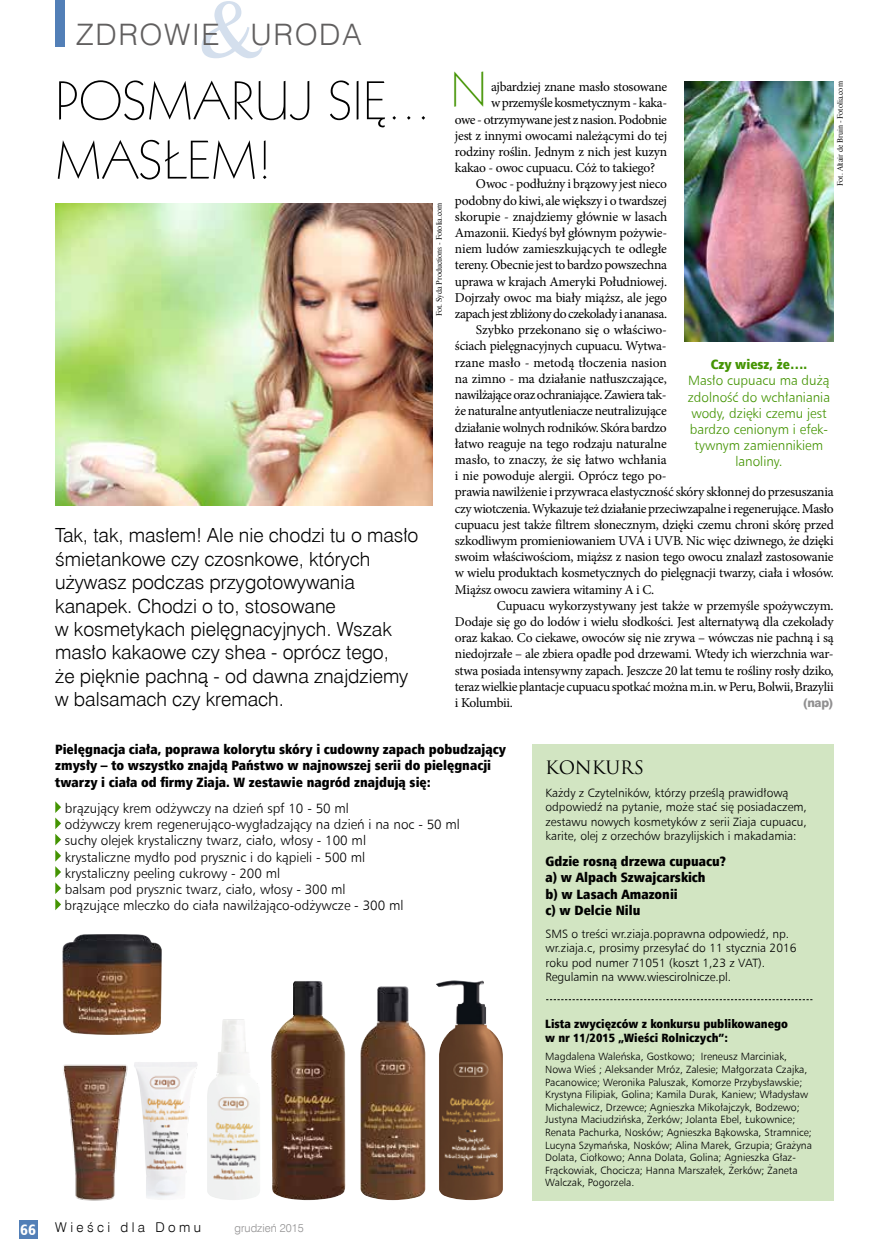
<style>
.page{position:relative;width:872px;height:1255px;background:#fff}
.page>*{position:absolute;margin:0;border:0;box-sizing:border-box;transform-origin:0 0}
.t1{font:80.25px "Tamil MN";color:#d4dfed}
.t2{font:52.95px/59.2px "Geometric 231 Lt EU";color:#000}
.t3{font:48px "Geometric 231 Lt EU";color:#449403}
.t4{font:300 29.55px "Switzerland";letter-spacing:.05em;color:#615f5f}
.t5{font:19.5px/23.4px "Swis 721 Lt EU";color:#000}
.t6{font:18px "Trajan Pro";color:#000}
.t7{font:15px "Humanist 777 BT Black Condensed B";color:#fff}
.t8{font:13.5px "Minion Pro";letter-spacing:-.02em;color:#000}
.t9{font:13.5px/16.2px "Humnst 777 Lt EU";color:#000}
.t10{font:13.5px/16.2px "Humnst 777 X Blk Cn EU";color:#000}
.t11{font:13.5px/16.2px "Humnst 777 Lt EU";color:#449403;text-align:center}
.t12{font:13.5px "Minion Pro";color:#000}
.t13{font:13.5px "Swis 721 Lt EU";letter-spacing:.25em;color:#000}
.t14{font:13.5px "Humnst 777 X Blk Cn EU";color:#449403}
.t15{font:12px/14.4px "Humnst 777 Lt EU";color:#000}
.t16{font:12px/14.4px "Humnst 777 X Blk Cn EU";color:#000}
.t17{font:12px "Swis 721 Hv EU";color:#908f90}
.t18{font:11.25px "Swis 721 Lt EU";color:#908f90}
.t19{font:10.5px/12.6px "Humnst 777 Lt EU";color:#000}
.t20{font:7.5px "Dutch 801 Hd EU";color:#000}
</style>
<div class="page">
<div style="left:532px;top:744px;width:301px;height:455px;background:#d2e5c2"></div>
<div style="left:19px;top:1219px;width:19px;height:19px;background:#527fb7"></div>
<div style="left:55px;top:0;width:10px;height:47px;background:#527fb7"></div>
<img style="left:436px;top:980px;width:67px;height:219px">
<img style="left:55px;top:203px;width:377px;height:302px">
<img style="left:684px;top:81px;width:149px;height:261px">
<svg style="left:546px;top:999px;width:266px;height:1px"></svg>
<svg style="left:55px;top:801px;width:6px;height:109px"></svg>
<img style="left:62px;top:934px;width:100px;height:100px">
<img style="left:271px;top:981px;width:74px;height:218px">
<img style="left:360px;top:986px;width:65px;height:213px">
<img style="left:207px;top:1019px;width:53px;height:180px">
<img style="left:134px;top:1062px;width:64px;height:136px">
<img style="left:63px;top:1064px;width:65px;height:137px">
<p class="t7" style="left:20px;top:1219px;width:17px">66</p>
<h1 class="t1" style="left:199px;top:-23px;width:66px">&amp;</h1>
<h3 class="t4" style="left:76px;top:18px;width:287px">ZDROWIE URODA</h3>
<h2 class="t2" style="left:55px;top:70px;width:377px">POSMARUJ SIĘ...<br>MASŁEM!</h2>
<p class="t5" style="left:55px;top:524px;width:365px">Tak, tak, masłem! Ale nie chodzi tu o masło śmietankowe czy czosnkowe, których używasz podczas przygotowywania kanapek. Chodzi o to, stosowane<br>w kosmetykach pielęgnacyjnych. Wszak masło kakaowe czy shea - oprócz tego,<br>że pięknie pachną - od dawna znajdziemy w balsamach czy kremach.</p>
<p class="t20" style="left:435px;top:316px;width:115px;rotate:-90deg">Fot. Syda Productions - Fotolia.com</p>
<h3 class="t3" style="left:451px;top:59px;width:38px">N</h3>
<p class="t20" style="left:835px;top:186px;width:106px;rotate:-90deg">Fot. Altair de Bruin - Fotolia.com</p>
<p class="t8" style="left:491px;top:78px;width:177px">ajbardziej znane masło stosowane</p>
<p class="t8" style="left:491px;top:94px;width:178px">w przemyśle kosmetycznym - kaka-</p>
<p class="t8" style="left:455px;top:110px;width:214px">owe - otrzymywane jest z nasion. Podobnie</p>
<p class="t8" style="left:455px;top:126px;width:214px">jest z innymi owocami należącymi do tej</p>
<p class="t8" style="left:455px;top:143px;width:214px">rodziny roślin. Jednym z nich jest kuzyn</p>
<p class="t8" style="left:455px;top:159px;width:202px">kakao - owoc cupuacu. Cóż to takiego?</p>
<p class="t8" style="left:476px;top:175px;width:193px">Owoc - podłużny i brązowy jest nieco</p>
<p class="t8" style="left:455px;top:191px;width:214px">podobny do kiwi, ale większy i o twardszej</p>
<p class="t8" style="left:455px;top:207px;width:214px">skorupie - znajdziemy głównie w lasach</p>
<p class="t8" style="left:455px;top:224px;width:214px">Amazonii. Kiedyś był głównym pożywie-</p>
<p class="t8" style="left:455px;top:240px;width:213px">niem ludów zamieszkujących te odległe</p>
<p class="t8" style="left:455px;top:256px;width:214px">tereny. Obecnie jest to bardzo powszechna</p>
<p class="t8" style="left:455px;top:272px;width:214px">uprawa w krajach Ameryki Południowej.</p>
<p class="t8" style="left:455px;top:288px;width:214px">Dojrzały owoc ma biały miąższ, ale jego</p>
<p class="t8" style="left:455px;top:305px;width:214px">zapach jest zbliżony do czekolady i ananasa.</p>
<p class="t8" style="left:476px;top:321px;width:193px">Szybko przekonano się o właściwo-</p>
<p class="t8" style="left:455px;top:337px;width:213px">ściach pielęgnacyjnych cupuacu. Wytwa-</p>
<p class="t12" style="left:455px;top:353px;width:213px">rzane masło - metodą tłoczenia nasion</p>
<p class="t8" style="left:455px;top:369px;width:213px">na zimno - ma działanie natłuszczające,</p>
<p class="t8" style="left:455px;top:386px;width:213px">nawilżające oraz ochraniające. Zawiera tak-</p>
<p class="t8" style="left:455px;top:402px;width:213px">że naturalne antyutleniacze neutralizujące</p>
<p class="t8" style="left:455px;top:418px;width:213px">działanie wolnych rodników. Skóra bardzo</p>
<p class="t8" style="left:455px;top:434px;width:213px">łatwo reaguje na tego rodzaju naturalne</p>
<p class="t12" style="left:455px;top:450px;width:213px">masło, to znaczy, że się łatwo wchłania</p>
<p class="t8" style="left:455px;top:467px;width:213px">i nie powoduje alergii. Oprócz tego po-</p>
<p class="t8" style="left:455px;top:483px;width:380px">prawia nawilżenie i przywraca elastyczność skóry skłonnej do przesuszania</p>
<p class="t8" style="left:455px;top:499px;width:380px">czy wiotczenia. Wykazuje też działanie przeciwzapalne i regenerujące. Masło</p>
<p class="t8" style="left:455px;top:515px;width:380px">cupuacu jest także filtrem słonecznym, dzięki czemu chroni skórę przed</p>
<p class="t8" style="left:455px;top:531px;width:380px">szkodliwym promieniowaniem UVA i UVB. Nic więc dziwnego, że dzięki</p>
<p class="t8" style="left:455px;top:548px;width:380px">swoim właściwościom, miąższ z nasion tego owocu znalazł zastosowanie</p>
<p class="t8" style="left:455px;top:564px;width:380px">w wielu produktach kosmetycznych do pielęgnacji twarzy, ciała i włosów.</p>
<p class="t8" style="left:455px;top:580px;width:201px">Miąższ owocu zawiera witaminy A i C.</p>
<p class="t8" style="left:497px;top:596px;width:338px">Cupuacu wykorzystywany jest także w przemyśle spożywczym.</p>
<p class="t8" style="left:455px;top:612px;width:380px">Dodaje się go do lodów i wielu słodkości. Jest alternatywą dla czekolady</p>
<p class="t8" style="left:455px;top:629px;width:380px">oraz kakao. Co ciekawe, owoców się nie zrywa – wówczas nie pachną i są</p>
<p class="t8" style="left:455px;top:645px;width:380px">niedojrzałe – ale zbiera opadłe pod drzewami. Wtedy ich wierzchnia war-</p>
<p class="t8" style="left:455px;top:661px;width:380px">stwa posiada intensywny zapach. Jeszcze 20 lat temu te rośliny rosły dziko,</p>
<p class="t8" style="left:455px;top:677px;width:380px">teraz wielkie plantacje cupuacu spotkać można m.in. w Peru, Bolwii, Brazylii</p>
<p class="t8" style="left:455px;top:693px;width:59px">i Kolumbii.</p>
<p class="t17" style="left:803px;top:695px;width:32px">(nap)</p>
<p class="t14" style="left:710px;top:356px;width:98px">Czy wiesz, że….</p>
<p class="t11" style="left:688px;top:372px;width:144px">Masło cupuacu ma dużą zdolność do wchłaniania wody, dzięki czemu jest bardzo cenionym i efek&shy;tywnym zamiennikiem lanoliny.</p>
<p class="t10" style="left:55px;top:741px;width:452px">Pielęgnacja ciała, poprawa kolorytu skóry i cudowny zapach pobudzający zmysły – to wszystko znajdą Państwo w najnowszej serii do pielęgnacji twarzy i ciała od firmy Ziaja. W zestawie nagród znajdują się:</p>
<p class="t9" style="left:65px;top:800px;width:397px">brązujący krem odżywczy na dzień spf 10 - 50 ml<br>odżywczy krem regenerująco-wygładzający na dzień i na noc - 50 ml suchy olejek krystaliczny twarz, ciało, włosy - 100 ml<br>krystaliczne mydło pod prysznic i do kąpieli - 500 ml<br>krystaliczny peeling cukrowy - 200 ml<br>balsam pod prysznic twarz, ciało, włosy - 300 ml<br>brązujące mleczko do ciała nawilżająco-odżywcze - 300 ml</p>
<p class="t13" style="left:55px;top:1218px;width:147px">Wieści dla Domu</p>
<p class="t18" style="left:235px;top:1220px;width:71px">grudzień 2015</p>
<h3 class="t6" style="left:545px;top:756px;width:100px">KONKURS</h3>
<p class="t15" style="left:545px;top:785px;width:263px">Każdy z Czytelników, którzy prześlą prawidłową odpowiedź na pytanie, może stać się posiadaczem, zestawu nowych kosmetyków z serii Ziaja cupuacu, karite, olej z orzechów brazylijskich i makadamia:</p>
<p class="t10" style="left:545px;top:853px;width:182px">Gdzie rosną drzewa cupuacu? a) w Alpach Szwajcarskich<br>b) w Lasach Amazonii<br>c) w Delcie Nilu</p>
<p class="t15" style="left:545px;top:926px;width:252px">SMS o treści wr.ziaja.poprawna odpowiedź, np. wr.ziaja.c, prosimy przesyłać do 11 stycznia 2016 roku pod numer 71051 (koszt 1,23 z VAT).<br>Regulamin na www.wiescirolnicze.pl.</p>
<p class="t16" style="left:545px;top:1016px;width:244px">Lista zwycięzców z konkursu publikowanego w nr 11/2015 „Wieści Rolniczych”:</p>
<p class="t19" style="left:545px;top:1050px;width:268px">Magdalena Waleńska, Gostkowo; Ireneusz Marciniak, Nowa Wieś ; Aleksander Mróz, Zalesie; Małgorzata Czajka, Pacanowice; Weronika Paluszak, Komorze Przybysławskie; Krystyna Filipiak, Golina; Kamila Durak, Kaniew; Władysław Michalewicz, Drzewce; Agnieszka Mikołajczyk, Bodzewo; Justyna Maciudzińska, Żerków; Jolanta Ebel, Łukownice; Renata Pachurka, Nosków; Agnieszka Bąkowska, Stramnice; Lucyna Szymańska, Nosków; Alina Marek, Grzupia; Grażyna Dolata, Ciołkowo; Anna Dolata, Golina; Agnieszka Głaz-Frąckowiak, Chocicza; Hanna Marszałek, Żerków; Żaneta Walczak, Pogorzela.</p>
</div>
